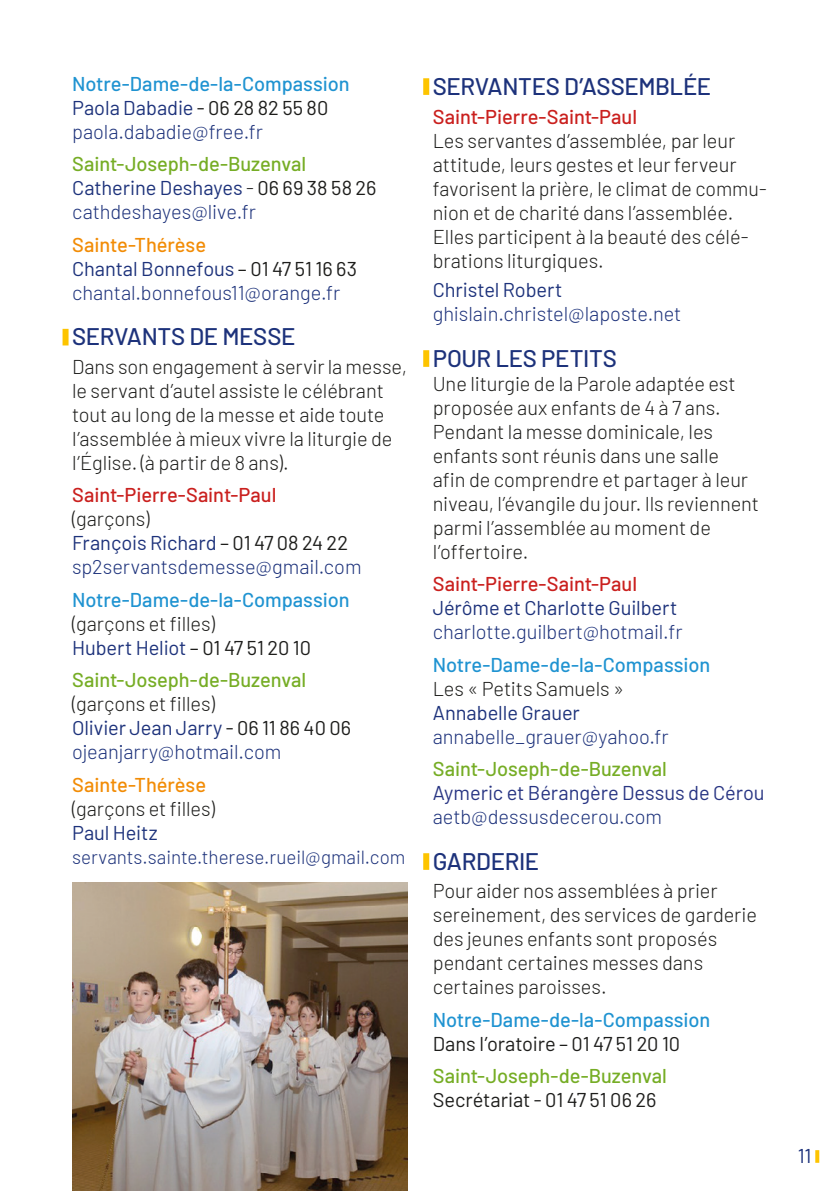
<style>
.page{position:relative;width:840px;height:1191px;background:#fff}
.page>*{position:absolute;margin:0;border:0;box-sizing:border-box;transform-origin:0 0}
.Titre_paragraphe{font:500 24px "Barlow";letter-spacing:-.015em;color:#1d327b}
.Texte_light{font:300 20px/24px "Barlow";letter-spacing:-.005em;color:#1d1d1b}
.Texte_Espac_0_8{font:300 20px/24px "Barlow";letter-spacing:-.005em;color:#1d1d1b}
.Texte_light-2{font:300 20px/24px "Barlow";color:#1d327b}
.Petit_titre_paragrap{font:500 20px "Barlow";color:#1f93d1}
.Texte_light-3{font:20px "Barlow";color:#1d327b}
.Petit_titre_paragrap-2{font:500 20px "Barlow";letter-spacing:-.005em;color:#76ad25}
.texte_regular_bleu{font:20px "Barlow";letter-spacing:-.005em;color:#1d327b}
.Texte_light-4{font:20px "Barlow";color:#1d1d1b}
.Petit_titre_paragrap-3{font:500 20px "Barlow";color:#ca201e}
.Texte_light-5{font:20px "Barlow";color:#283583}
.Petit_titre_paragrap-4{font:500 20px "Barlow";letter-spacing:-.005em;color:#f28c06}
.Texte_Espac_0_8-2{font:500 20px "Barlow";color:#ca201e}
.texte_regular_bleu_0{font:20px "Barlow";letter-spacing:-.005em;color:#1d327b}
.Pagination_paire{font:20px "Barlow";color:#1d327b}
.Texte_light-6{font:300 19px "Barlow";color:#1d327b}
.s1{color:#1d1d1b}
.s2{font-weight:400}
.s3{font-weight:400;color:#1d1d1b}
</style>
<div class="page">
<div style="left:62px;top:329px;width:6px;height:16px;background:#fdc400"></div>
<div style="left:423px;top:78px;width:6px;height:17px;background:#fdc400"></div>
<div style="left:423px;top:350px;width:6px;height:17px;background:#fdc400"></div>
<div style="left:423px;top:853px;width:6px;height:17px;background:#fdc400"></div>
<svg style="left:815px;top:1150px;width:3px;height:12px"></svg>
<img style="left:72px;top:882px;width:335px;height:309px">
<p class="Petit_titre_paragrap" style="left:72px;top:69px;width:279px">Notre-Dame-de-la-Compassion</p>
<p class="Texte_light-3" style="left:72px;top:93px;width:258px">Paola Dabadie <span class="s1">- 06 28 82 55 80</span></p>
<p class="Texte_light-2" style="left:72px;top:118px;width:192px">paola.dabadie@free.fr</p>
<p class="Petit_titre_paragrap-2" style="left:72px;top:149px;width:235px">Saint-Joseph-de-Buzenval</p>
<p class="Texte_light-2" style="left:72px;top:175px;width:306px"><span class="s2">Catherine Deshayes</span> <span class="s1">-</span> <span class="s3">06 69 38 58 26 </span>cathdeshayes@live.fr</p>
<p class="Petit_titre_paragrap-4" style="left:72px;top:230px;width:135px">Sainte-Thérèse</p>
<p class="Texte_light-3" style="left:72px;top:254px;width:286px">Chantal Bonnefous <span class="s1">– 01 47 51 16 63</span></p>
<p class="Texte_light-2" style="left:72px;top:279px;width:269px">chantal.bonnefous11@orange.fr</p>
<p class="Titre_paragraphe" style="left:72px;top:319px;width:225px">SERVANTS DE MESSE</p>
<p class="Texte_Espac_0_8" style="left:72px;top:353px;width:336px">Dans son engagement à servir la messe, le servant d’autel assiste le célébrant tout au long de la messe et aide toute l’assemblée à mieux vivre la liturgie de l’Église. (à partir de 8 ans).</p>
<p class="Petit_titre_paragrap-3" style="left:72px;top:480px;width:206px">Saint-Pierre-Saint-Paul</p>
<p class="Texte_light" style="left:72px;top:506px;width:79px">(garçons)</p>
<p class="Texte_light-3" style="left:72px;top:529px;width:277px">François Richard <span class="s1">– 01 47 08 24 22</span></p>
<p class="Texte_light-2" style="left:72px;top:554px;width:291px">sp2servantsdemesse@gmail.com</p>
<p class="Petit_titre_paragrap" style="left:72px;top:585px;width:279px">Notre-Dame-de-la-Compassion</p>
<p class="Texte_light" style="left:72px;top:610px;width:144px">(garçons et filles)</p>
<p class="texte_regular_bleu" style="left:72px;top:633px;width:240px">Hubert Heliot <span class="s1">– 01 47 51 20 10</span></p>
<p class="Petit_titre_paragrap-2" style="left:72px;top:665px;width:235px">Saint-Joseph-de-Buzenval</p>
<p class="Texte_light" style="left:72px;top:690px;width:144px">(garçons et filles)</p>
<p class="texte_regular_bleu" style="left:72px;top:713px;width:280px">Olivier Jean Jarry <span class="s1">- 06 11 86 40 06</span></p>
<p class="Texte_light-2" style="left:72px;top:738px;width:211px">ojeanjarry@hotmail.com</p>
<p class="Petit_titre_paragrap-4" style="left:72px;top:769px;width:135px">Sainte-Thérèse</p>
<p class="Texte_light" style="left:72px;top:795px;width:144px">(garçons et filles)</p>
<p class="Texte_light-3" style="left:72px;top:818px;width:87px">Paul Heitz</p>
<p class="Texte_light-6" style="left:72px;top:843px;width:334px">servants.sainte.therese.rueil@gmail.com</p>
<p class="Titre_paragraphe" style="left:432px;top:69px;width:280px">SERVANTES D’ASSEMBLÉE</p>
<p class="Texte_Espac_0_8-2" style="left:432px;top:103px;width:206px">Saint-Pierre-Saint-Paul</p>
<p class="Texte_light" style="left:432px;top:128px;width:335px">Les servantes d’assemblée, par leur attitude, leurs gestes et leur ferveur favorisent la prière, le climat de commu&shy;nion et de charité dans l’assemblée.<br>Elles participent à la beauté des célé&shy;brations liturgiques.</p>
<p class="texte_regular_bleu_0" style="left:432px;top:275px;width:131px">Christel Robert</p>
<p class="Texte_light-2" style="left:432px;top:300px;width:250px">ghislain.christel@laposte.net</p>
<p class="Titre_paragraphe" style="left:432px;top:341px;width:185px">POUR LES PETITS</p>
<p class="Texte_light" style="left:432px;top:370px;width:327px">Une liturgie de la Parole adaptée est proposée aux enfants de 4 à 7 ans.<br>Pendant la messe dominicale, les enfants sont réunis dans une salle<br>afin de comprendre et partager à leur niveau, l’évangile du jour. Ils reviennent parmi l’assemblée au moment de l’offertoire.</p>
<p class="Petit_titre_paragrap-3" style="left:432px;top:569px;width:206px">Saint-Pierre-Saint-Paul</p>
<p class="Texte_light-2" style="left:432px;top:594px;width:251px"><span class="s2">Jérôme et Charlotte Guilbert </span>charlotte.guilbert@hotmail.fr</p>
<p class="Petit_titre_paragrap" style="left:432px;top:650px;width:279px">Notre-Dame-de-la-Compassion</p>
<p class="Texte_light" style="left:432px;top:675px;width:193px">Les « Petits Samuels »</p>
<p class="Texte_light-3" style="left:432px;top:698px;width:148px">Annabelle Grauer</p>
<p class="Texte_light-2" style="left:432px;top:723px;width:237px">annabelle_grauer@yahoo.fr</p>
<p class="Petit_titre_paragrap-2" style="left:432px;top:754px;width:235px">Saint-Joseph-de-Buzenval</p>
<p class="Texte_light-5" style="left:432px;top:778px;width:333px">Aymeric et Bérangère Dessus de Cérou</p>
<p class="Texte_light-2" style="left:432px;top:803px;width:231px">aetb@dessusdecerou.com</p>
<p class="Titre_paragraphe" style="left:432px;top:843px;width:108px">GARDERIE</p>
<p class="Texte_Espac_0_8" style="left:432px;top:877px;width:325px">Pour aider nos assemblées à prier sereinement, des services de garderie des jeunes enfants sont proposés pendant certaines messes dans certaines paroisses.</p>
<p class="Petit_titre_paragrap" style="left:432px;top:1005px;width:279px">Notre-Dame-de-la-Compassion</p>
<p class="Texte_light-4" style="left:432px;top:1029px;width:249px">Dans l’oratoire – 01 47 51 20 10</p>
<p class="Petit_titre_paragrap-2" style="left:432px;top:1061px;width:235px">Saint-Joseph-de-Buzenval</p>
<p class="Texte_light-4" style="left:432px;top:1085px;width:225px">Secrétariat - 01 47 51 06 26</p>
<p class="Pagination_paire" style="left:797px;top:1141px;width:15px">11</p>
</div>
